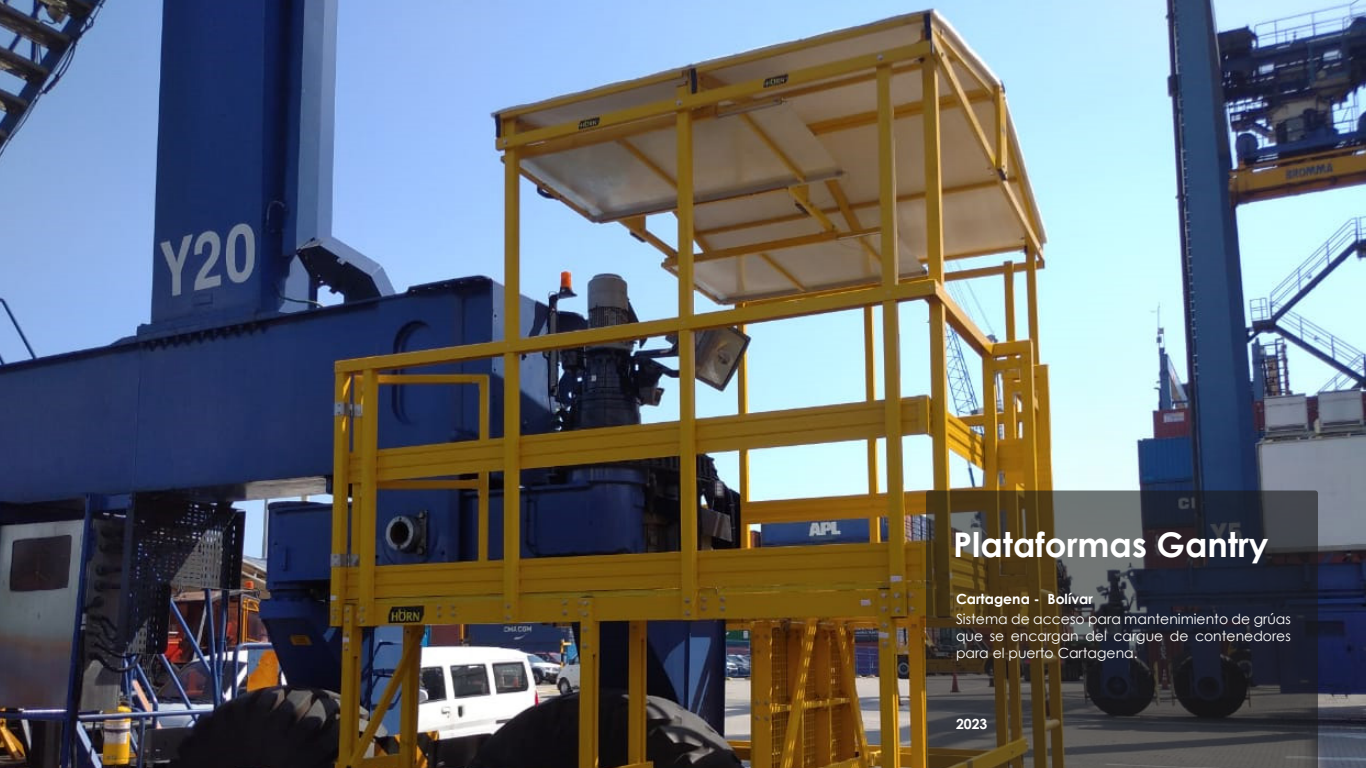
<style>
.page{position:relative;width:1366px;height:768px;background:#fff}
.page>*{position:absolute;margin:0;border:0;box-sizing:border-box;transform-origin:0 0}
.t1{font:700 34px "Century Gothic";color:#fff}
.t2{font:14px/16.8px "Century Gothic";color:#fff;text-align:justify}
.t3{font:700 14px "Century Gothic";color:#fff}
</style>
<div class="page">
<img style="left:0;top:0;width:1366px;height:768px">
<svg style="left:926px;top:490px;width:392px;height:278px"></svg>
<h1 class="t1" style="left:953px;top:519px;width:317px">Plataformas Gantry</h1>
<p class="t3" style="left:956px;top:588px;width:138px">Cartagena - Bolívar</p>
<p class="t2" style="left:956px;top:611px;width:336px">Sistema de acceso para mantenimiento de grúas que se encargan del cargue de contenedores para el puerto Cartagena.</p>
<p class="t3" style="left:956px;top:713px;width:33px">2023</p>
</div>
